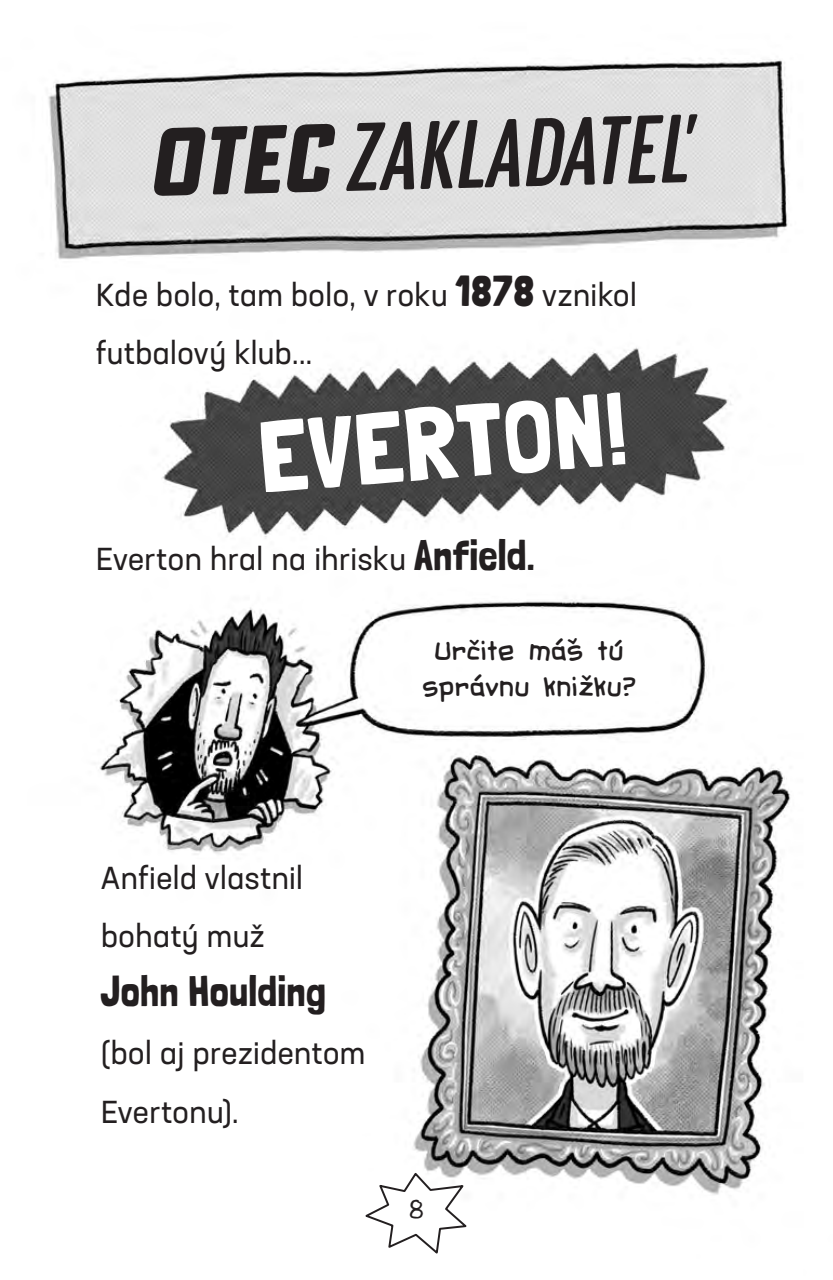
<style>
.page{position:relative;width:833px;height:1280px;background:#fff}
.page>*{position:absolute;margin:0;border:0;box-sizing:border-box;transform-origin:0 0}
.t1{font:101.7px "Londrina Solid";color:#fff}
.t2{font:italic 500 94.5px "Poster Gothic Round Ex Cond ATF";color:#231f20}
.t3{font:42.75px "Londrina SK Solid";letter-spacing:.005em;color:#231f20}
.t4{font:31.5px/58.5px "Neusa Next Pro";letter-spacing:-.005em;color:#231f20}
.t5{font:27px/36px "Sunday Comics BBSK";color:#231f20;text-align:center}
.t6{font:27px "Goodlife Sans";color:#231f20}
.s1{font-weight:800}
.s2{font-family:"Londrina SK Solid";font-size:42.75px}
</style>
<div class="page">
<img style="left:48px;top:60px;width:743px;height:1135px">
<svg style="left:361px;top:1170px;width:109px;height:84px"></svg>
<h2 class="t2" style="left:146px;top:99px;width:541px;rotate:-1deg"><span class="s1">OTEC</span> ZAKLADATEĽ</h2>
<p class="t4" style="left:96px;top:265px;width:543px">Kde bolo, tam bolo, v roku <span class="s2">1878</span> vznikol futbalový klub...</p>
<h1 class="t1" style="left:253px;top:399px;width:371px;rotate:-5deg">EVERTON!</h1>
<p class="t4" style="left:96px;top:529px;width:441px">Everton hral na ihrisku <span class="s2">Anfield.</span></p>
<p class="t5" style="left:422px;top:631px;width:215px">Určite máš tú správnu knižku?</p>
<p class="t4" style="left:101px;top:848px;width:204px">Anfield vlastnil bohatý muž</p>
<h3 class="t3" style="left:101px;top:965px;width:227px">John Houlding</h3>
<p class="t4" style="left:101px;top:1023px;width:267px">(bol aj prezidentom<br>Evertonu).</p>
<p class="t6" style="left:408px;top:1194px;width:18px">8</p>
</div>
